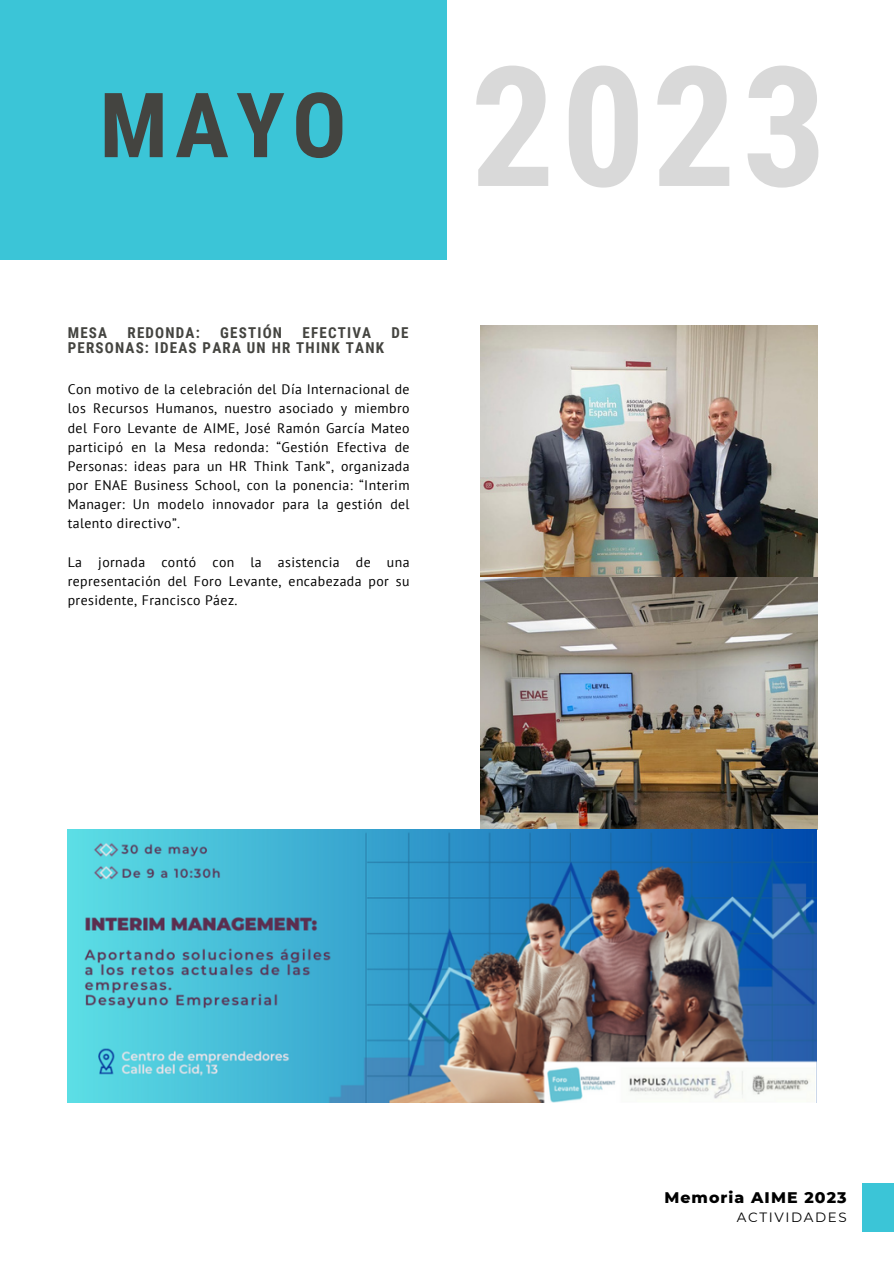
<style>
.page{position:relative;width:894px;height:1264px;background:#fff}
.page>*{position:absolute;margin:0;border:0;box-sizing:border-box;transform-origin:0 0}
.t1{font:700 166.95px "Roboto Condensed";color:#d9d9d9}
.t2{font:700 90px "Roboto Condensed";color:#444440}
.t3{font:800 15.75px "Montserrat";letter-spacing:.07em;color:#000}
.t4{font:700 15px "Roboto Condensed";letter-spacing:.08em;color:#444440}
.t5{font:13.8px/19.2px "PT Sans";letter-spacing:.03em;color:#000;text-align:justify}
.t6{font:13.5px "Montserrat";letter-spacing:.12em;color:#000}
</style>
<div class="page">
<div style="left:0;top:0;width:446px;height:259px;background:#3bc5d7"></div>
<div style="left:861px;top:1183px;width:32px;height:48px;background:#3bc5d7"></div>
<img style="left:480px;top:325px;width:336px;height:504px">
<img style="left:68px;top:829px;width:748px;height:273px">
<p class="t2" style="left:100px;top:74px;width:248px">MAYO</p>
<h4 class="t4" style="left:68px;top:324px;width:41px">MESA</h4>
<h4 class="t4" style="left:127px;top:324px;width:74px">REDONDA:</h4>
<h4 class="t4" style="left:220px;top:324px;width:63px">GESTIÓN</h4>
<h4 class="t4" style="left:302px;top:324px;width:70px">EFECTIVA</h4>
<h4 class="t4" style="left:391px;top:324px;width:19px">DE</h4>
<h4 class="t4" style="left:68px;top:339px;width:317px">PERSONAS: IDEAS PARA UN HR THINK TANK</h4>
<h3 class="t5" style="left:68px;top:379px;width:343px">Con motivo de la celebración del Día Internacional de los Recursos Humanos, nuestro asociado y miembro del Foro Levante de AIME, José Ramón García Mateo participó en la Mesa redonda: “Gestión Efectiva de Personas: ideas para un HR Think Tank”, organizada por ENAE Business School, con la ponencia: “Interim Manager: Un modelo innovador para la gestión del talento directivo”.</h3>
<p class="t5" style="left:68px;top:552px;width:343px">La jornada contó con la asistencia de una representación del Foro Levante, encabezada por su presidente, Francisco Páez.</p>
<p class="t1" style="left:470px;top:31px;width:357px">2023</p>
<p class="t3" style="left:664px;top:1187px;width:184px">Memoria AIME 2023</p>
<p class="t6" style="left:736px;top:1208px;width:111px">ACTIVIDADES</p>
</div>
